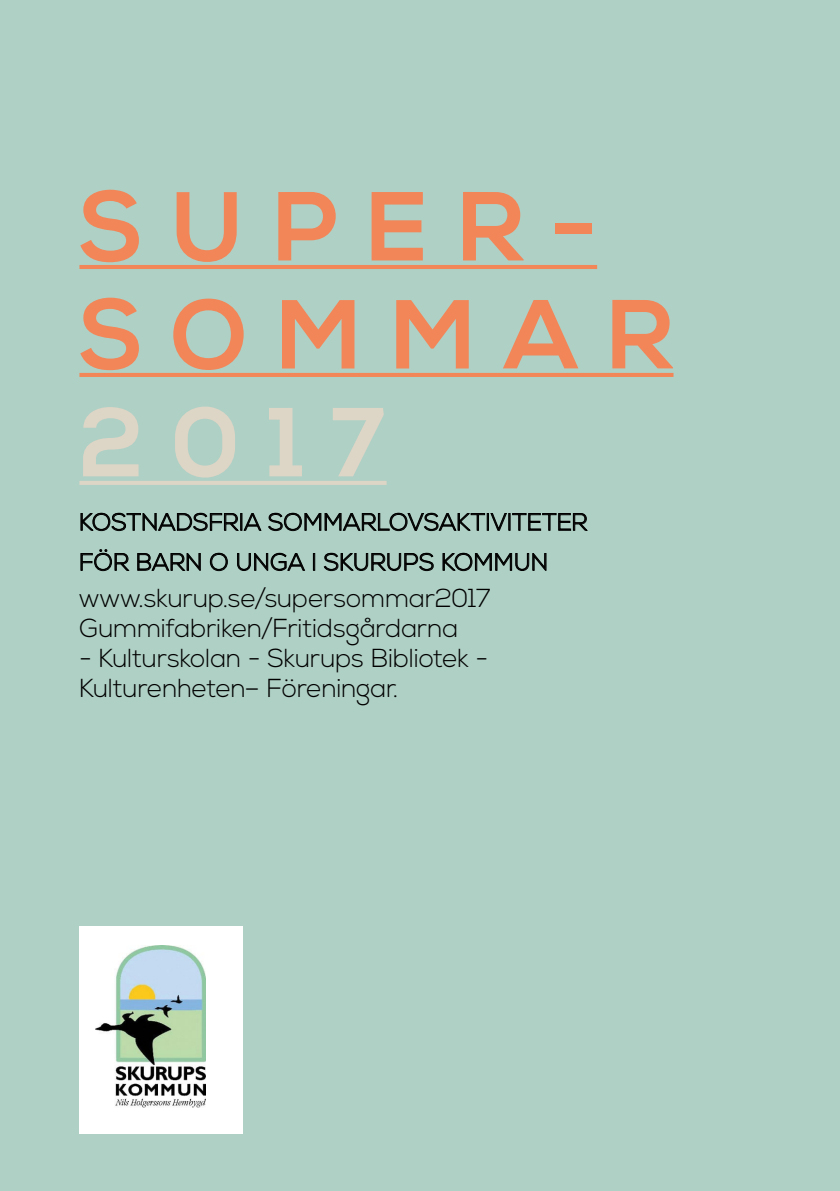
<style>
.page{position:relative;width:840px;height:1191px;background:#fff}
.page>*{position:absolute;margin:0;border:0;box-sizing:border-box;transform-origin:0 0}
.New_Heading{font:700 97.8px/108px "Nexa";letter-spacing:.295em;color:#f28658}
.Body_copy{font:300 26px/30px "Nexa";letter-spacing:-.005em;color:#000}
.Body_copy-2{font:300 24px/40px "Nexa";letter-spacing:.015em;color:#000}
.s1{color:#ddd5c6}
</style>
<div class="page">
<div style="left:0;top:0;width:839px;height:1191px;background:#afd0c5"></div>
<div style="left:79px;top:926px;width:163px;height:208px;background:#fff"></div>
<img style="left:95px;top:945px;width:110px;height:163px">
<svg style="left:80px;top:512px;width:181px;height:19px"></svg>
<svg style="left:268px;top:512px;width:320px;height:19px"></svg>
<svg style="left:80px;top:549px;width:50px;height:22px"></svg>
<svg style="left:137px;top:553px;width:64px;height:18px"></svg>
<svg style="left:210px;top:552px;width:18px;height:19px"></svg>
<svg style="left:237px;top:552px;width:68px;height:19px"></svg>
<svg style="left:313px;top:553px;width:2px;height:17px"></svg>
<svg style="left:323px;top:552px;width:110px;height:20px"></svg>
<svg style="left:442px;top:552px;width:104px;height:20px"></svg>
<hr style="left:79px;top:265px;width:517px;height:4px;background:#f28658">
<hr style="left:79px;top:373px;width:594px;height:4px;background:#f28658">
<hr style="left:79px;top:481px;width:307px;height:4px;background:#ddd5c6">
<p class="New_Heading" style="left:79px;top:176px;width:595px">SUPER-<br>SOMMAR<br><span class="s1">2017</span></p>
<p class="Body_copy-2" style="left:79px;top:503px;width:509px">KOSTNADSFRIA SOMMARLOVSAKTIVITETER<br>FÖR BARN O UNGA I SKURUPS KOMMUN</p>
<p class="Body_copy" style="left:79px;top:584px;width:413px">www.skurup.se/supersommar2017</p>
<p class="Body_copy" style="left:79px;top:614px;width:380px">Gummifabriken/Fritidsgårdarna</p>
<p class="Body_copy" style="left:79px;top:644px;width:410px">- Kulturskolan - Skurups Bibliotek -<br>Kulturenheten– Föreningar.</p>
</div>
